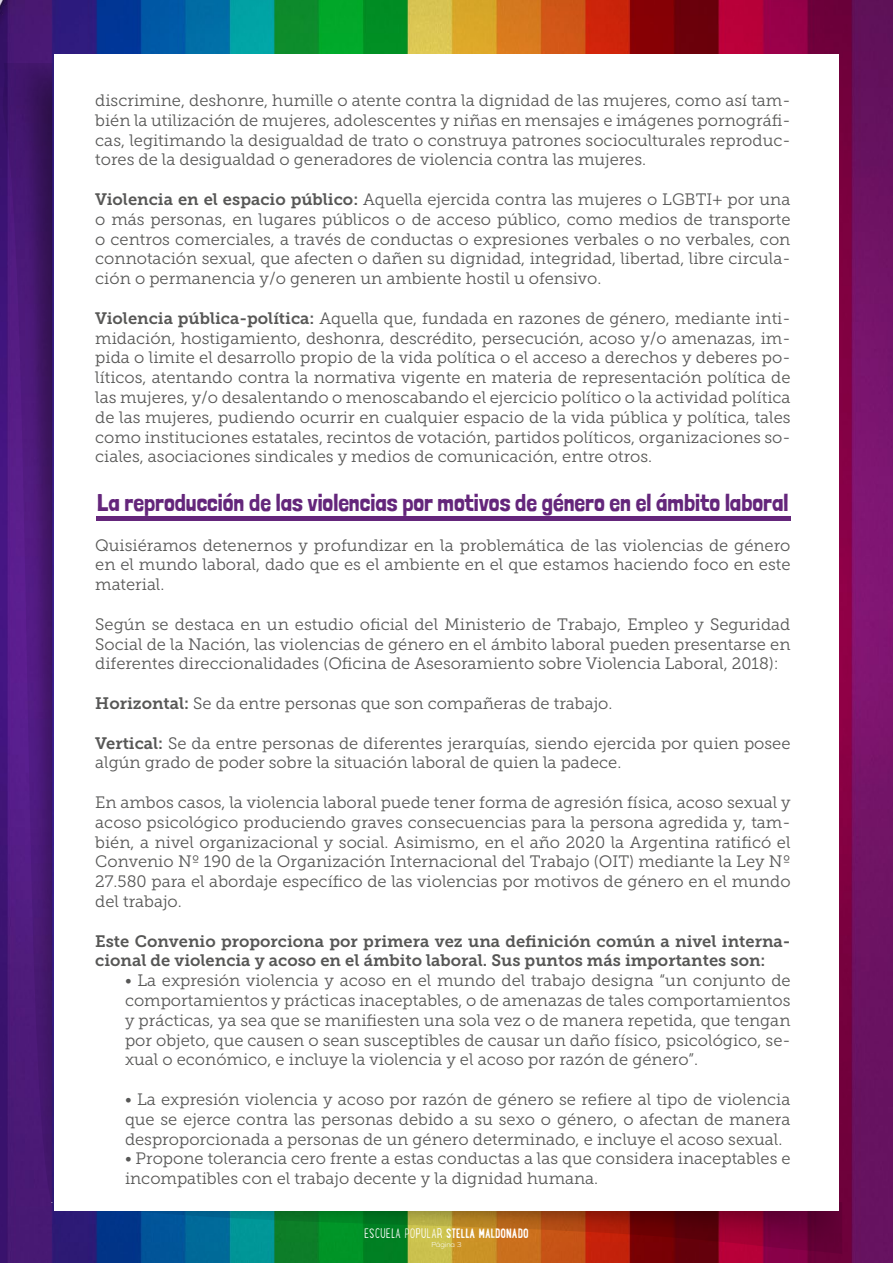
<style>
.page{position:relative;width:893px;height:1263px;background:#fff}
.page>*{position:absolute;margin:0;border:0;box-sizing:border-box;transform-origin:0 0}
.t1{font:24px "Londrina Solid";color:#64267b}
.t2{font:16.5px/19.8px "Museo Slab 300";color:#575756;text-align:justify}
.t3{font:16.5px/19.8px "Museo Slab 700";color:#575756}
.t4{font:700 12px "Lunch Box";color:#fff}
.t5{font:300 7.5px "Graphie";color:#fff}
.s1{font-family:"Museo Slab 700"}
.s2{font-weight:300}
</style>
<div class="page">
<img style="left:0;top:0;width:893px;height:1263px">
<img style="left:1px;top:63px;width:51px;height:1145px">
<img style="left:47px;top:1202px;width:795px;height:52px">
<div style="left:54px;top:54px;width:785px;height:1157px;background:#fff"></div>
<hr style="left:96px;top:517px;width:694px;height:4px;background:#64267b">
<p class="t2" style="left:95px;top:90px;width:697px">discrimine, deshonre, humille o atente contra la dignidad de las mujeres, como así tam&shy;bién la utilización de mujeres, adolescentes y niñas en mensajes e imágenes pornográfi&shy;cas, legitimando la desigualdad de trato o construya patrones socioculturales reproduc&shy;tores de la desigualdad o generadores de violencia contra las mujeres.</p>
<p class="t2" style="left:95px;top:189px;width:697px"><span class="s1">Violencia en el espacio público:</span> Aquella ejercida contra las mujeres o LGBTI+ por una o más personas, en lugares públicos o de acceso público, como medios de transporte o centros comerciales, a través de conductas o expresiones verbales o no verbales, con connotación sexual, que afecten o dañen su dignidad, integridad, libertad, libre circula&shy;ción o permanencia y/o generen un ambiente hostil u ofensivo.</p>
<p class="t2" style="left:95px;top:308px;width:697px"><span class="s1">Violencia pública-política:</span> Aquella que, fundada en razones de género, mediante inti&shy;midación, hostigamiento, deshonra, descrédito, persecución, acoso y/o amenazas, im&shy;pida o limite el desarrollo propio de la vida política o el acceso a derechos y deberes po&shy;líticos, atentando contra la normativa vigente en materia de representación política de las mujeres, y/o desalentando o menoscabando el ejercicio político o la actividad política de las mujeres, pudiendo ocurrir en cualquier espacio de la vida pública y política, tales como instituciones estatales, recintos de votación, partidos políticos, organizaciones so&shy;ciales, asociaciones sindicales y medios de comunicación, entre otros.</p>
<h1 class="t1" style="left:97px;top:488px;width:693px">La reproducción de las violencias por motivos de género en el ámbito laboral</h1>
<p class="t2" style="left:95px;top:535px;width:697px">Quisiéramos detenernos y profundizar en la problemática de las violencias de género en el mundo laboral, dado que es el ambiente en el que estamos haciendo foco en este material.</p>
<p class="t2" style="left:95px;top:614px;width:697px">Según se destaca en un estudio oficial del Ministerio de Trabajo, Empleo y Seguridad Social de la Nación, las violencias de género en el ámbito laboral pueden presentarse en diferentes direccionalidades (Oficina de Asesoramiento sobre Violencia Laboral, 2018):</p>
<p class="t2" style="left:95px;top:693px;width:519px"><span class="s1">Horizontal:</span> Se da entre personas que son compañeras de trabajo.</p>
<p class="t2" style="left:95px;top:733px;width:697px"><span class="s1">Vertical:</span> Se da entre personas de diferentes jerarquías, siendo ejercida por quien posee algún grado de poder sobre la situación laboral de quien la padece.</p>
<p class="t2" style="left:95px;top:792px;width:697px">En ambos casos, la violencia laboral puede tener forma de agresión física, acoso sexual y acoso psicológico produciendo graves consecuencias para la persona agredida y, tam&shy;bién, a nivel organizacional y social. Asimismo, en el año 2020 la Argentina ratificó el Convenio Nº 190 de la Organización Internacional del Trabajo (OIT) mediante la Ley Nº 27.580 para el abordaje específico de las violencias por motivos de género en el mundo del trabajo.</p>
<p class="t3" style="left:95px;top:931px;width:697px">Este Convenio proporciona por primera vez una definición común a nivel interna&shy;cional de violencia y acoso en el ámbito laboral. Sus puntos más importantes son:</p>
<p class="t2" style="left:125px;top:971px;width:667px">• La expresión violencia y acoso en el mundo del trabajo designa “un conjunto de comportamientos y prácticas inaceptables, o de amenazas de tales comportamientos y prácticas, ya sea que se manifiesten una sola vez o de manera repetida, que tengan por objeto, que causen o sean susceptibles de causar un daño físico, psicológico, se&shy;xual o económico, e incluye la violencia y el acoso por razón de género”.</p>
<p class="t2" style="left:125px;top:1089px;width:667px">• La expresión violencia y acoso por razón de género se refiere al tipo de violencia que se ejerce contra las personas debido a su sexo o género, o afectan de manera desproporcionada a personas de un género determinado, e incluye el acoso sexual.</p>
<p class="t2" style="left:125px;top:1149px;width:667px">• Propone tolerancia cero frente a estas conductas a las que considera inaceptables e incompatibles con el trabajo decente y la dignidad humana.</p>
<p class="t4" style="left:364px;top:1223px;width:166px"><span class="s2">ESCUELA POPULAR</span> STELLA MALDONADO</p>
<p class="t5" style="left:431px;top:1240px;width:32px">Página 3</p>
</div>
